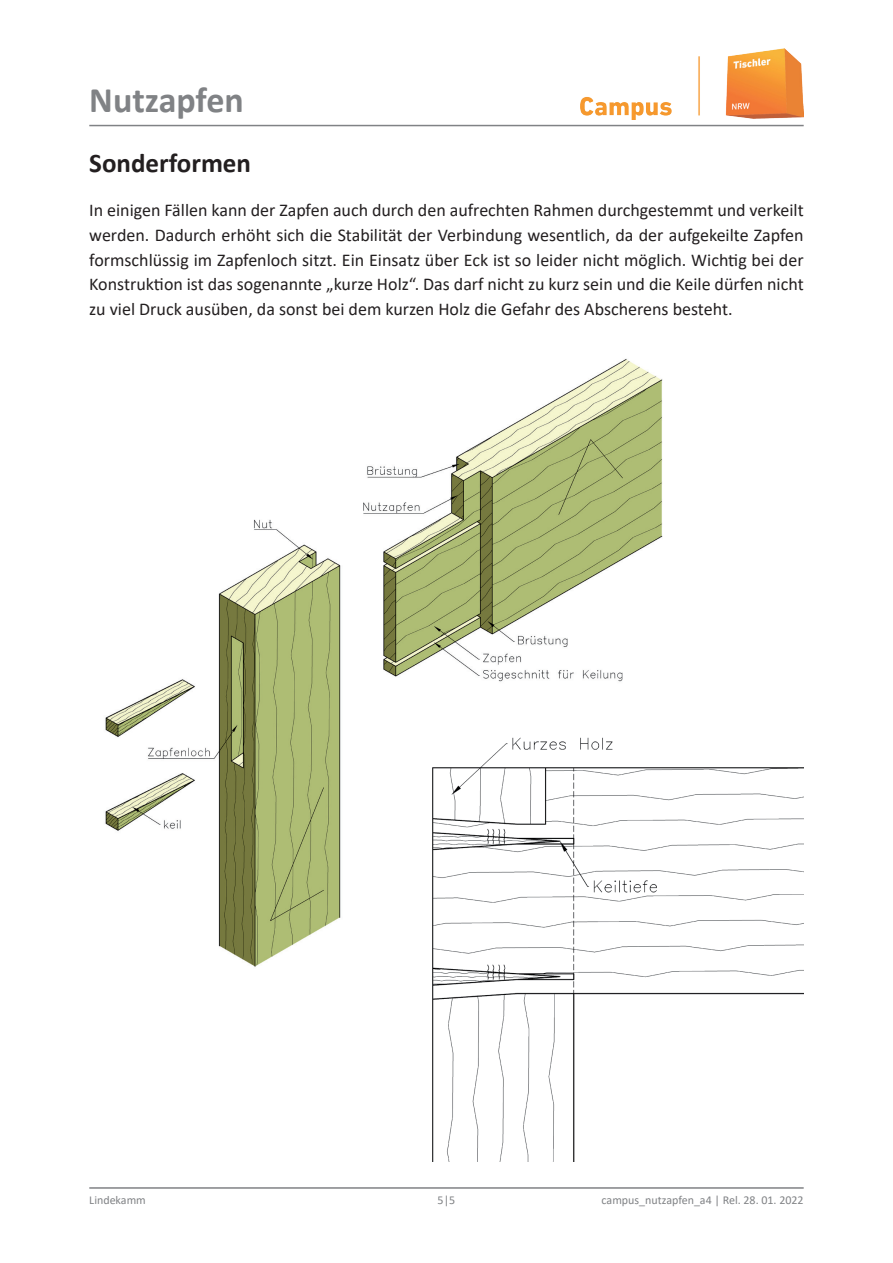
<style>
.page{position:relative;width:893px;height:1263px;background:#fff}
.page>*{position:absolute;margin:0;border:0;box-sizing:border-box;transform-origin:0 0}
.t1{font:700 36px "Calibri";color:#808285}
.t2{font:700 27px "Calibri";color:#231f20}
.t3{font:18px/24.8px "Calibri";color:#231f20;text-align:justify}
.t4{font:12px "Calibri";color:#808285}
</style>
<div class="page">
<img style="left:580px;top:49px;width:224px;height:70px">
<hr style="left:89px;top:125px;width:715px;height:1px;background:#808285">
<hr style="left:89px;top:1187px;width:715px;height:2px;background:#808285">
<img style="left:105px;top:358px;width:558px;height:609px">
<img style="left:402px;top:732px;width:402px;height:430px">
<h1 class="t1" style="left:89px;top:75px;width:156px">Nutzapfen</h1>
<h2 class="t2" style="left:89px;top:144px;width:163px">Sonderformen</h2>
<p class="t3" style="left:89px;top:197px;width:716px">In einigen Fällen kann der Zapfen auch durch den aufrechten Rahmen durchgestemmt und verkeilt werden. Dadurch erhöht sich die Stabilität der Verbindung wesentlich, da der aufgekeilte Zapfen formschlüssig im Zapfenloch sitzt. Ein Einsatz über Eck ist so leider nicht möglich. Wichtig bei der Konstruktion ist das sogenannte „kurze Holz“. Das darf nicht zu kurz sein und die Keile dürfen nicht zu viel Druck ausüben, da sonst bei dem kurzen Holz die Gefahr des Abscherens besteht.</p>
<p class="t4" style="left:89px;top:1192px;width:58px">Lindekamm</p>
<p class="t4" style="left:438px;top:1192px;width:19px">5|5</p>
<p class="t4" style="left:602px;top:1192px;width:204px">campus_nutzapfen_a4 | Rel. 28. 01. 2022</p>
</div>
